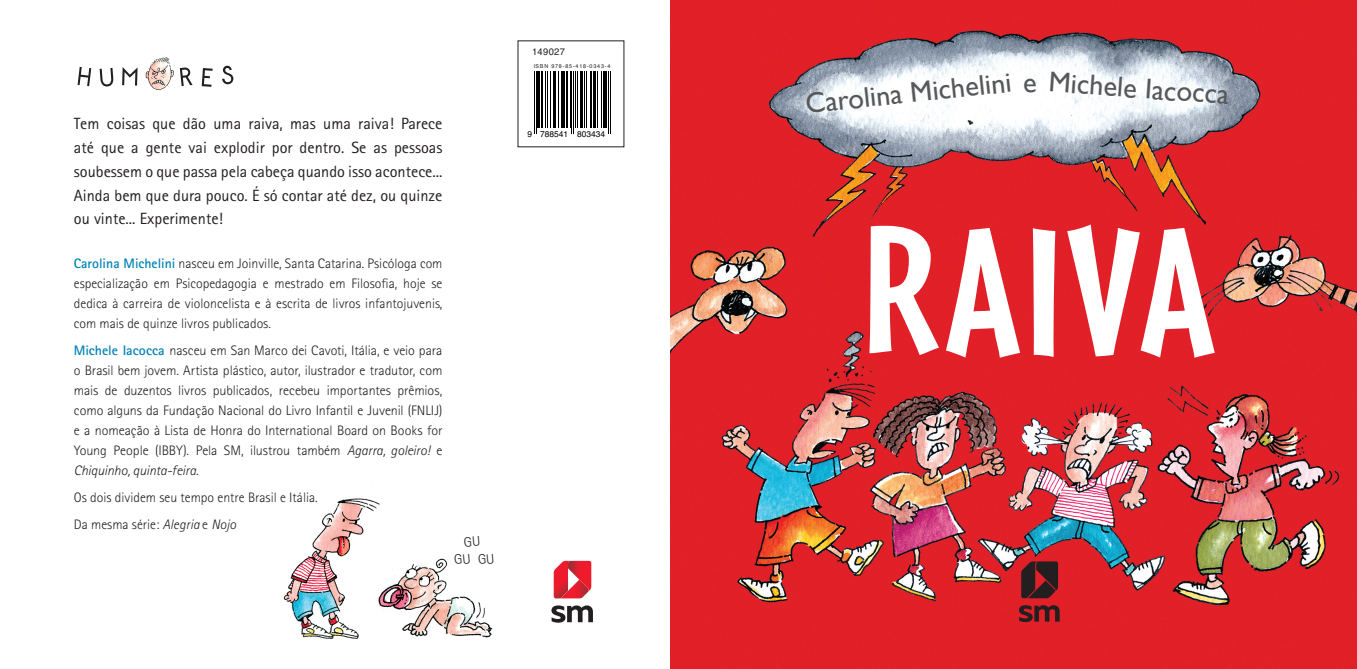
<style>
.page{position:relative;width:1357px;height:669px;background:#fff}
.page>*{position:absolute;margin:0;border:0;box-sizing:border-box;transform-origin:0 0}
.t1{font:700 187.25px "Cafeteria";letter-spacing:.025em;color:#fff}
.t2{font:28.5px "Gill Sans";color:#57585a}
.t3{font:16.25px/23.8px "Rotis Sans Serif Std";color:#231f20;text-align:justify}
.t4{font:300 13.75px/20px "Rotis Sans Serif Std";color:#231f20;text-align:justify}
.t5{font:9.5px "Helvetica";letter-spacing:.035em;color:#231f20}
.t6{font:8.38px "Helvetica";color:#000}
.t7{font:5.38px "Helvetica";letter-spacing:.15em;color:#231f20}
.s1{font-weight:700;color:#0082b5}
.s2{font-style:italic}
</style>
<div class="page">
<img style="left:671px;top:0;width:686px;height:669px">
<img style="left:283px;top:498px;width:210px;height:141px">
<hr style="left:534px;top:71px;width:1px;height:63px;background:#000">
<hr style="left:536px;top:71px;width:1px;height:63px;background:#000">
<hr style="left:537px;top:71px;width:3px;height:57px;background:#000">
<hr style="left:541px;top:71px;width:1px;height:57px;background:#000">
<hr style="left:545px;top:71px;width:1px;height:57px;background:#000">
<hr style="left:547px;top:71px;width:1px;height:57px;background:#000">
<hr style="left:550px;top:71px;width:1px;height:57px;background:#000">
<hr style="left:553px;top:71px;width:1px;height:57px;background:#000">
<hr style="left:554px;top:71px;width:2px;height:57px;background:#000">
<hr style="left:558px;top:71px;width:1px;height:57px;background:#000">
<hr style="left:561px;top:71px;width:2px;height:57px;background:#000">
<hr style="left:564px;top:71px;width:1px;height:57px;background:#000">
<hr style="left:566px;top:71px;width:2px;height:57px;background:#000">
<hr style="left:570px;top:71px;width:1px;height:57px;background:#000">
<hr style="left:571px;top:71px;width:1px;height:63px;background:#000">
<hr style="left:573px;top:71px;width:1px;height:63px;background:#000">
<hr style="left:574px;top:71px;width:1px;height:57px;background:#000">
<hr style="left:577px;top:71px;width:1px;height:57px;background:#000">
<hr style="left:580px;top:71px;width:3px;height:57px;background:#000">
<hr style="left:584px;top:71px;width:1px;height:57px;background:#000">
<hr style="left:586px;top:71px;width:1px;height:57px;background:#000">
<hr style="left:590px;top:71px;width:1px;height:57px;background:#000">
<hr style="left:591px;top:71px;width:1px;height:57px;background:#000">
<hr style="left:593px;top:71px;width:2px;height:57px;background:#000">
<hr style="left:597px;top:71px;width:1px;height:57px;background:#000">
<hr style="left:601px;top:71px;width:1px;height:57px;background:#000">
<hr style="left:603px;top:71px;width:1px;height:57px;background:#000">
<hr style="left:604px;top:71px;width:3px;height:57px;background:#000">
<hr style="left:608px;top:71px;width:1px;height:63px;background:#000">
<hr style="left:610px;top:71px;width:1px;height:63px;background:#000">
<svg style="left:1019px;top:605px;width:40px;height:17px"></svg>
<svg style="left:1021px;top:561px;width:37px;height:37px"></svg>
<svg style="left:78px;top:67px;width:13px;height:19px"></svg>
<svg style="left:202px;top:68px;width:11px;height:19px"></svg>
<svg style="left:122px;top:67px;width:16px;height:19px"></svg>
<svg style="left:100px;top:68px;width:14px;height:19px"></svg>
<svg style="left:180px;top:67px;width:13px;height:19px"></svg>
<svg style="left:222px;top:66px;width:11px;height:18px"></svg>
<img style="left:145px;top:57px;width:29px;height:34px">
<svg style="left:551px;top:605px;width:42px;height:17px"></svg>
<svg style="left:554px;top:561px;width:37px;height:37px"></svg>
<p class="t3" style="left:74px;top:112px;width:370px">Tem coisas que dão uma raiva, mas uma raiva! Parece até que a gente vai explodir por dentro. Se as pessoas soubessem o que passa pela cabeça quando isso acontece...<br>Ainda bem que dura pouco. É só contar até dez, ou quinze ou vinte... Experimente!</p>
<p class="t4" style="left:74px;top:253px;width:370px"><span class="s1">Carolina Michelini</span> nasceu em Joinville, Santa Catarina. Psicóloga com especialização em Psicopedagogia e mestrado em Filosofia, hoje se dedica à carreira de violoncelista e à escrita de livros infantojuvenis, com mais de quinze livros publicados.</p>
<p class="t4" style="left:74px;top:340px;width:370px"><span class="s1">Michele Iacocca</span> nasceu em San Marco dei Cavoti, Itália, e veio para o Brasil bem jovem. Artista plástico, autor, ilustrador e tradutor, com mais de duzentos livros publicados, recebeu importantes prêmios, como alguns da Fundação Nacional do Livro Infantil e Juvenil (FNLIJ) e a nomeação à Lista de Honra do International Board on Books for Young People (IBBY). Pela SM, ilustrou também <span class="s2">Agarra, goleiro!</span> e <span class="s2">Chiquinho, quinta-feira.</span></p>
<p class="t4" style="left:74px;top:484px;width:245px;line-height:27.1px">Os dois dividem seu tempo entre Brasil e Itália.<br>Da mesma série: <span class="s2">Alegria</span> e <span class="s2">Nojo</span></p>
<p class="t4" style="left:452px;top:534px;width:42px;line-height:17.9px;text-align:center;rotate:-5deg">GU<br>GU GU</p>
<p class="t5" style="left:532px;top:44px;width:35px">149027</p>
<p class="t7" style="left:534px;top:61px;width:78px">ISBN 978-85-418-0343-4</p>
<p class="t6" style="left:527px;top:128px;width:79px">9 788541 803434</p>
<h2 class="t2" style="left:804px;top:87px;width:209px;rotate:-6deg">Carolina Michelini</h2>
<h2 class="t2" style="left:1023px;top:66px;width:15px">e</h2>
<h2 class="t2" style="left:1050px;top:65px;width:183px;rotate:4deg">Michele Iacocca</h2>
<h1 class="t1" style="left:863px;top:187px;width:355px">RAIVA</h1>
</div>
